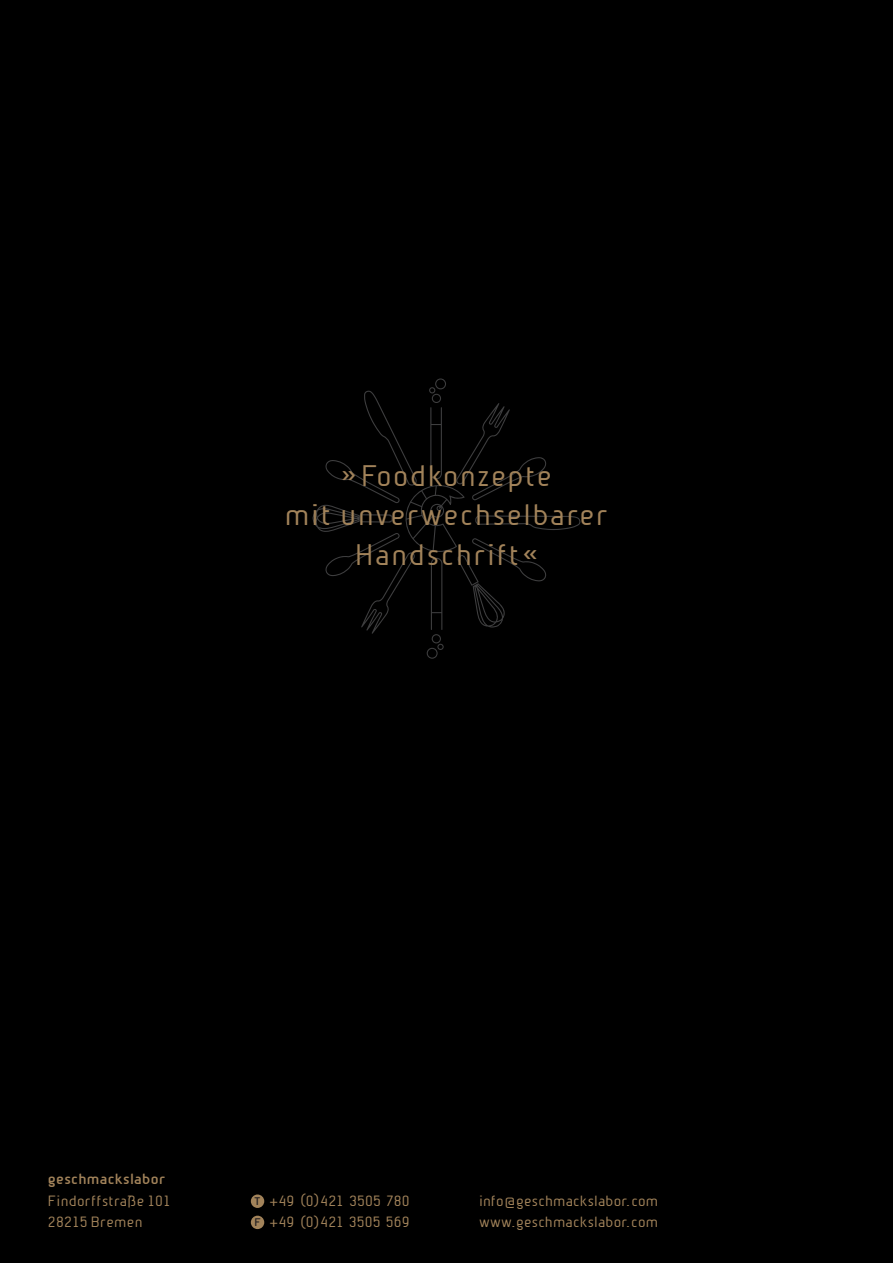
<style>
.page{position:relative;width:893px;height:1263px;background:#000}
.page>*{position:absolute;margin:0;border:0;box-sizing:border-box;transform-origin:0 0}
.t1{font:28.5px/39.5px "Beta Sans";letter-spacing:.06em;color:#a2835a;text-align:center}
.t2{font:14.25px/21.3px "Beta Sans";letter-spacing:.015em;color:#a2835a}
.t3{font:700 10.65px "Beta Sans";color:#231f20}
.s1{font-weight:700}
.s2{font-weight:700;font-size:10.65px;color:#231f20}
</style>
<div class="page">
<svg style="left:312px;top:378px;width:268px;height:281px"></svg>
<div style="left:251px;top:1216px;width:13px;height:13px;background:#a2835a;border-radius:50%"></div>
<div style="left:251px;top:1194px;width:13px;height:14px;background:#a2835a;border-radius:50%"></div>
<p class="t1" style="left:285px;top:456px;width:325px">»Foodkonzepte<br>mit unverwechselbarer<br>Handschrift«</p>
<p class="t2" style="left:48px;top:1169px;width:125px"><span class="s1">geschmackslabor<br></span>Findorffstraße 101<br>28215 Bremen</p>
<p class="t2" style="left:254px;top:1190px;width:157px;text-align:right">+49 (0)421 3505 780<br><span class="s2">F</span> +49 (0)421 3505 569</p>
<p class="t3" style="left:254px;top:1195px;width:8px">T</p>
<p class="t2" style="left:479px;top:1190px;width:180px">info@geschmackslabor.com www.geschmackslabor.com</p>
</div>
